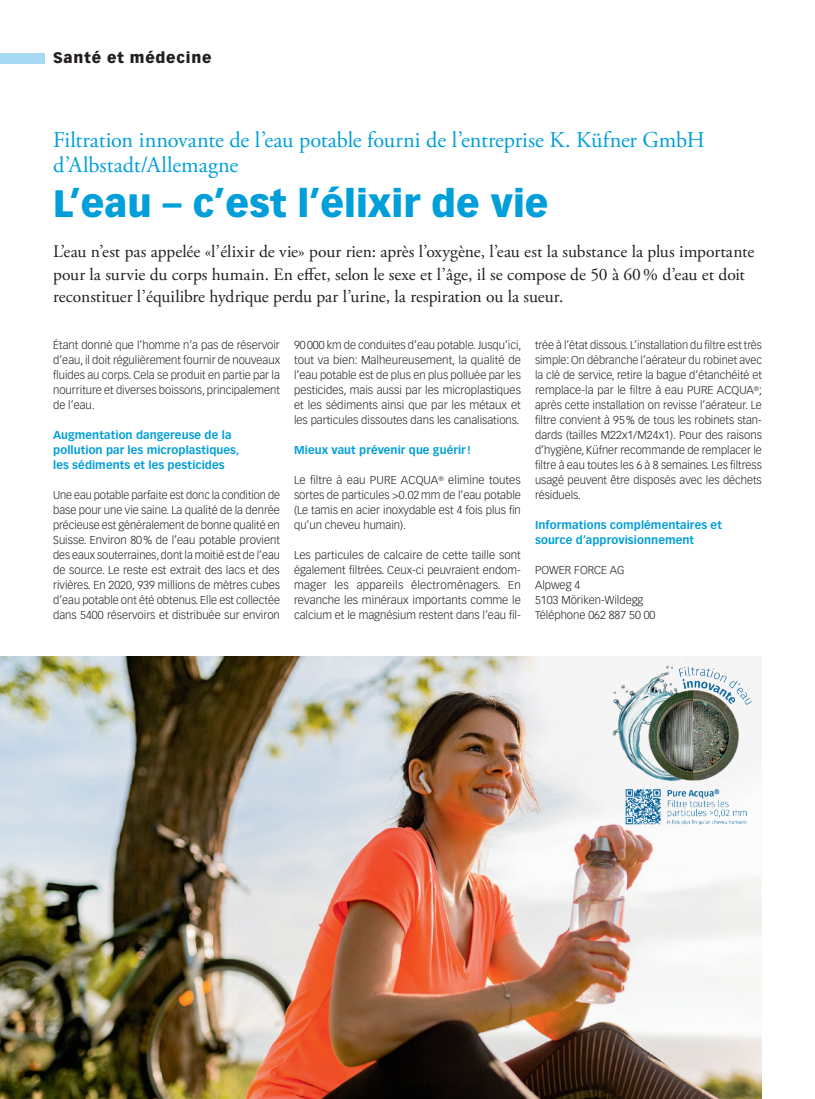
<style>
.page{position:relative;width:815px;height:1099px;background:#fff}
.page>*{position:absolute;margin:0;border:0;box-sizing:border-box;transform-origin:0 0}
.Titel_GM{font:900 37.5px "Vectora LT Std";color:#009fda}
.Obertitel_GM{font:22.5px/25px "Adobe Garamond Pro";letter-spacing:-.005em;color:#009fda}
.Lead{font:17.5px/22.5px "Adobe Garamond Pro";color:#231f20}
.t1{font:900 15px "Vectora LT Std";letter-spacing:.05em;color:#231f20}
.Lauftext{font:300 11.25px/15px "Vectora LT Std";color:#231f20;text-align:justify}
.ZT_GM{font:700 11.25px/15px "Vectora LT Std";letter-spacing:.005em;color:#009fda}
</style>
<div class="page">
<div style="left:0;top:53px;width:45px;height:10px;background:#a5daf2"></div>
<img style="left:0;top:656px;width:762px;height:442px">
<img style="left:578px;top:656px;width:184px;height:180px">
<h3 class="t1" style="left:53px;top:49px;width:160px">Santé et médecine</h3>
<p class="Obertitel_GM" style="left:53px;top:128px;width:653px">Filtration innovante de l’eau potable fourni de l’entreprise K. Küfner GmbH d’Albstadt/Allemagne</p>
<p class="Titel_GM" style="left:53px;top:180px;width:497px">L’eau – c’est l’élixir de vie</p>
<p class="Lead" style="left:53px;top:241px;width:703px">L’eau n’est pas appelée «l’élixir de vie» pour rien: après l’oxygène, l’eau est la substance la plus importante pour la survie du corps humain. En effet, selon le sexe et l’âge, il se compose de 50 à 60% d’eau et doit reconstituer l’équilibre hydrique perdu par l’urine, la respiration ou la sueur.</p>
<p class="Lauftext" style="left:53px;top:338px;width:228px">Étant donné que l’homme n’a pas de réservoir d’eau, il doit régulièrement fournir de nouveaux fluides au corps. Cela se produit en partie par la nourriture et diverses boissons, principalement de l’eau.</p>
<p class="ZT_GM" style="left:53px;top:428px;width:188px">Augmentation dangereuse de la pollution par les microplastiques, les sédiments et les pesticides</p>
<p class="Lauftext" style="left:53px;top:488px;width:228px">Une eau potable parfaite est donc la condition de base pour une vie saine. La qualité de la denrée précieuse est généralement de bonne qualité en Suisse. Environ 80% de l’eau potable provient des eaux souterraines, dont la moitié est de l’eau de source. Le reste est extrait des lacs et des rivières. En 2020, 939 millions de mètres cubes d’eau potable ont été obtenus. Elle est collectée dans 5400 réservoirs et distribuée sur environ</p>
<p class="Lauftext" style="left:535px;top:338px;width:229px">trée à l’état dissous. L’installation du filtre est très simple: On débranche l’aérateur du robinet avec la clé de service, retire la bague d’étanchéité et remplace-la par le filtre à eau PURE ACQUA<sup>®</sup>; après cette installation on revisse l’aérateur. Le filtre convient à 95% de tous les robinets stan&shy;dards (tailles M22x1/M24x1). Pour des raisons d’hygiène, Küfner recommande de remplacer le filtre à eau toutes les 6 à 8 semaines. Les filtress usagé peuvent être disposés avec les déchets résiduels.</p>
<p class="ZT_GM" style="left:535px;top:518px;width:188px">Informations complémentaires et source d’approvisionnement</p>
<p class="Lauftext" style="left:535px;top:563px;width:91px">POWER FORCE AG</p>
<p class="Lauftext" style="left:535px;top:578px;width:47px">Alpweg 4</p>
<p class="Lauftext" style="left:535px;top:593px;width:110px">5103 Möriken-Wildegg</p>
<p class="Lauftext" style="left:535px;top:608px;width:122px">Téléphone 062 887 50 00</p>
<p class="Lauftext" style="left:294px;top:338px;width:229px">90000 km de conduites d’eau potable. Jusqu’ici, tout va bien: Malheureusement, la qualité de l’eau potable est de plus en plus polluée par les pesticides, mais aussi par les microplastiques et les sédiments ainsi que par les métaux et les particules dissoutes dans les canalisations.</p>
<p class="ZT_GM" style="left:294px;top:443px;width:178px">Mieux vaut prévenir que guérir !</p>
<p class="Lauftext" style="left:294px;top:473px;width:228px">Le filtre à eau PURE ACQUA<sup>®</sup> elimine toutes sortes de particules &gt;0.02 mm de l’eau potable (Le tamis en acier inoxydable est 4 fois plus fin qu’un cheveu humain).</p>
<p class="Lauftext" style="left:294px;top:548px;width:228px">Les particules de calcaire de cette taille sont également filtrées. Ceux-ci peuvraient endom&shy;mager les appareils électroménagers. En revanche les minéraux importants comme le calcium et le magnésium restent dans l’eau fil-</p>
</div>
